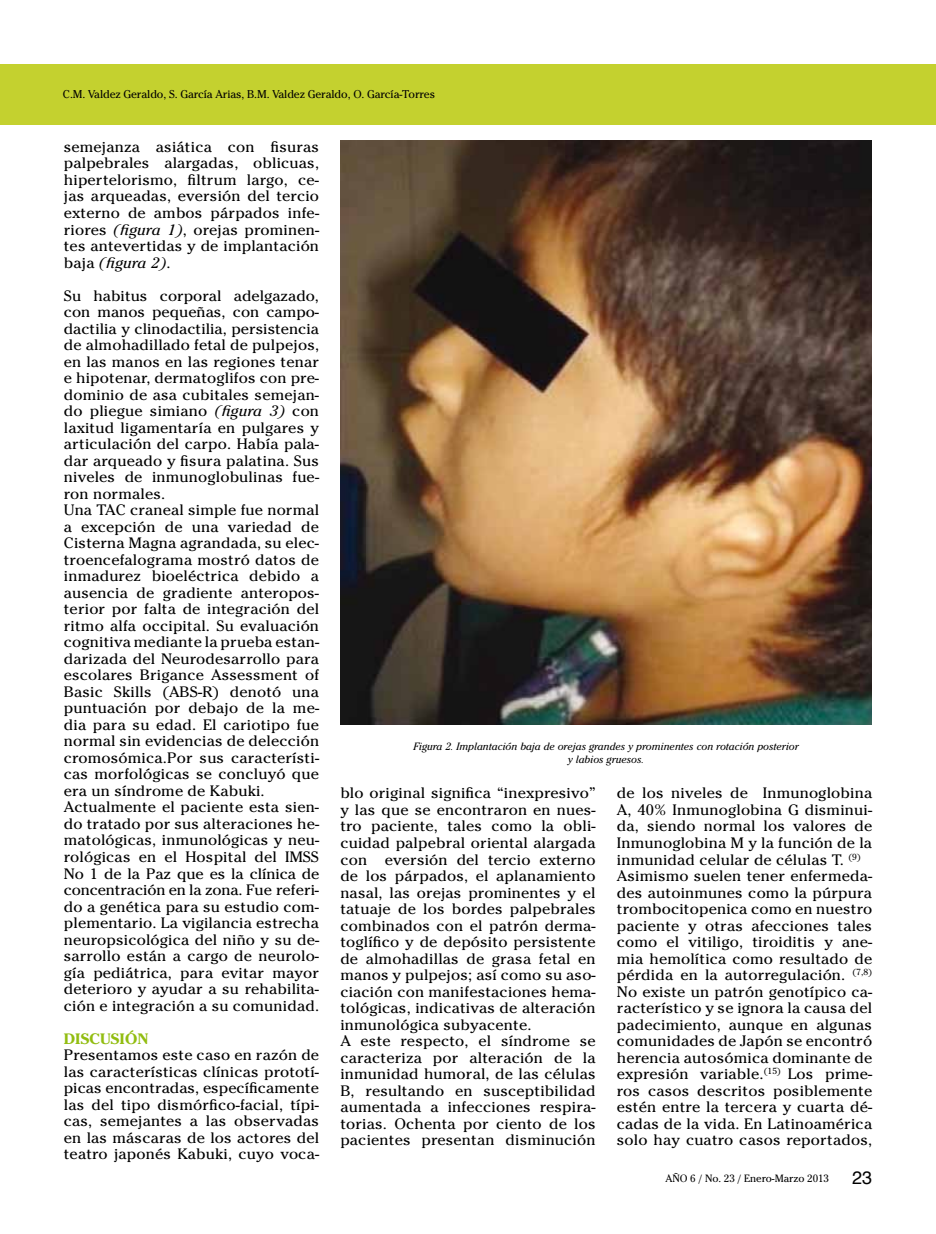
<style>
.page{position:relative;width:936px;height:1234px;background:#fff}
.page>*{position:absolute;margin:0;border:0;box-sizing:border-box;transform-origin:0 0}
.t1{font:18px "Helvetica";color:#000}
.t2{font:15px/16.5px "Cheltenham";letter-spacing:.01em;color:#000;scale:1.05 1}
.t3{font:700 15px "Cheltenham";letter-spacing:.01em;color:#92bd11;scale:1.05 1}
.t4{font:11.25px "Cheltenham";letter-spacing:-.01em;color:#000}
.t5{font:italic 10.5px/13.5px "Cheltenham";color:#000;text-align:center}
.t6{font:10.5px "Cheltenham";color:#000}
.s1{font-style:italic}
</style>
<div class="page">
<div style="left:1px;top:64px;width:933px;height:60px;background:#c4d12f"></div>
<img style="left:341px;top:141px;width:530px;height:583px">
<hr style="left:0;top:64px;width:1px;height:60px;background:#c4d12f">
<p class="t4" style="left:63px;top:87px;width:373px">C.M. Valdez Geraldo, S. García Arias, B.M. Valdez Geraldo, O. García-Torres</p>
<p class="t2" style="left:64px;top:138px;width:244px;text-align:justify">semejanza asiática con fisuras palpebrales alargadas, oblicuas, hipertelorismo, filtrum largo, ce&shy;jas arqueadas, eversión del tercio externo de ambos párpados infe&shy;riores <span class="s1">(figura 1)</span>, orejas prominen&shy;tes antevertidas y de implantación baja <span class="s1">(figura 2)</span>.</p>
<p class="t2" style="left:64px;top:287px;width:245px">Su habitus corporal adelgazado, con manos pequeñas, con campo&shy;dactilia y clinodactilia, persistencia de almohadillado fetal de pulpejos, en las manos en las regiones tenar e hipotenar, dermatoglifos con pre&shy;dominio de asa cubitales semejan&shy;do pliegue simiano <span class="s1">(figura 3)</span> con laxitud ligamentaría en pulgares y articulación del carpo. Había pala&shy;dar arqueado y fisura palatina. Sus niveles de inmunoglobulinas fue&shy;ron normales.<br>Una TAC craneal simple fue normal a excepción de una variedad de Cisterna Magna agrandada, su elec&shy;troencefalograma mostró datos de inmadurez bioeléctrica debido a ausencia de gradiente anteropos&shy;terior por falta de integración del ritmo alfa occipital. Su evaluación cognitiva mediante la prueba estan&shy;darizada del Neurodesarrollo para escolares Brigance Assessment of Basic Skills (ABS-R) denotó una puntuación por debajo de la me&shy;dia para su edad. El cariotipo fue normal sin evidencias de delección cromosómica.Por sus característi&shy;cas morfológicas se concluyó que era un síndrome de Kabuki.<br>Actualmente el paciente esta sien&shy;do tratado por sus alteraciones he&shy;matológicas, inmunológicas y neu&shy;rológicas en el Hospital del IMSS No 1 de la Paz que es la clínica de concentración en la zona. Fue referi&shy;do a genética para su estudio com&shy;plementario. La vigilancia estrecha neuropsicológica del niño y su de&shy;sarrollo están a cargo de neurolo&shy;gía pediátrica, para evitar mayor deterioro y ayudar a su rehabilita&shy;ción e integración a su comunidad.</p>
<p class="t3" style="left:64px;top:1029px;width:82px">DISCUSIÓN</p>
<p class="t2" style="left:64px;top:1046px;width:245px;text-align:justify">Presentamos este caso en razón de las características clínicas prototí&shy;picas encontradas, específicamente las del tipo dismórfico-facial, típi&shy;cas, semejantes a las observadas en las máscaras de los actores del teatro japonés Kabuki, cuyo voca-</p>
<p class="t5" style="left:413px;top:739px;width:386px">Figura 2. Implantación baja de orejas grandes y prominentes con rotación posterior y labios gruesos.</p>
<p class="t2" style="left:340px;top:785px;width:245px">blo original significa “inexpresivo” y las que se encontraron en nues&shy;tro paciente, tales como la obli&shy;cuidad palpebral oriental alargada con eversión del tercio externo de los párpados, el aplanamiento nasal, las orejas prominentes y el tatuaje de los bordes palpebrales combinados con el patrón derma&shy;toglífico y de depósito persistente de almohadillas de grasa fetal en manos y pulpejos; así como su aso&shy;ciación con manifestaciones hema&shy;tológicas, indicativas de alteración inmunológica subyacente.<br>A este respecto, el síndrome se caracteriza por alteración de la inmunidad humoral, de las células B, resultando en susceptibilidad aumentada a infecciones respira&shy;torias. Ochenta por ciento de los pacientes presentan disminución</p>
<p class="t2" style="left:617px;top:785px;width:245px">de los niveles de Inmunoglobina A, 40% Inmunoglobina G disminui&shy;da, siendo normal los valores de Inmunoglobina M y la función de la inmunidad celular de células T. <sup>(9)<br></sup>Asimismo suelen tener enfermeda&shy;des autoinmunes como la púrpura trombocitopenica como en nuestro paciente y otras afecciones tales como el vitiligo, tiroiditis y ane&shy;mia hemolítica como resultado de pérdida en la autorregulación. <sup>(7,8)<br></sup>No existe un patrón genotípico ca&shy;racterístico y se ignora la causa del padecimiento, aunque en algunas comunidades de Japón se encontró herencia autosómica dominante de expresión variable.<sup>(15)</sup> Los prime&shy;ros casos descritos posiblemente estén entre la tercera y cuarta dé&shy;cadas de la vida. En Latinoamérica solo hay cuatro casos reportados,</p>
<p class="t6" style="left:665px;top:1171px;width:165px">AÑO 6 / No. 23 / Enero-Marzo 2013</p>
<p class="t1" style="left:852px;top:1169px;width:22px">23</p>
</div>
